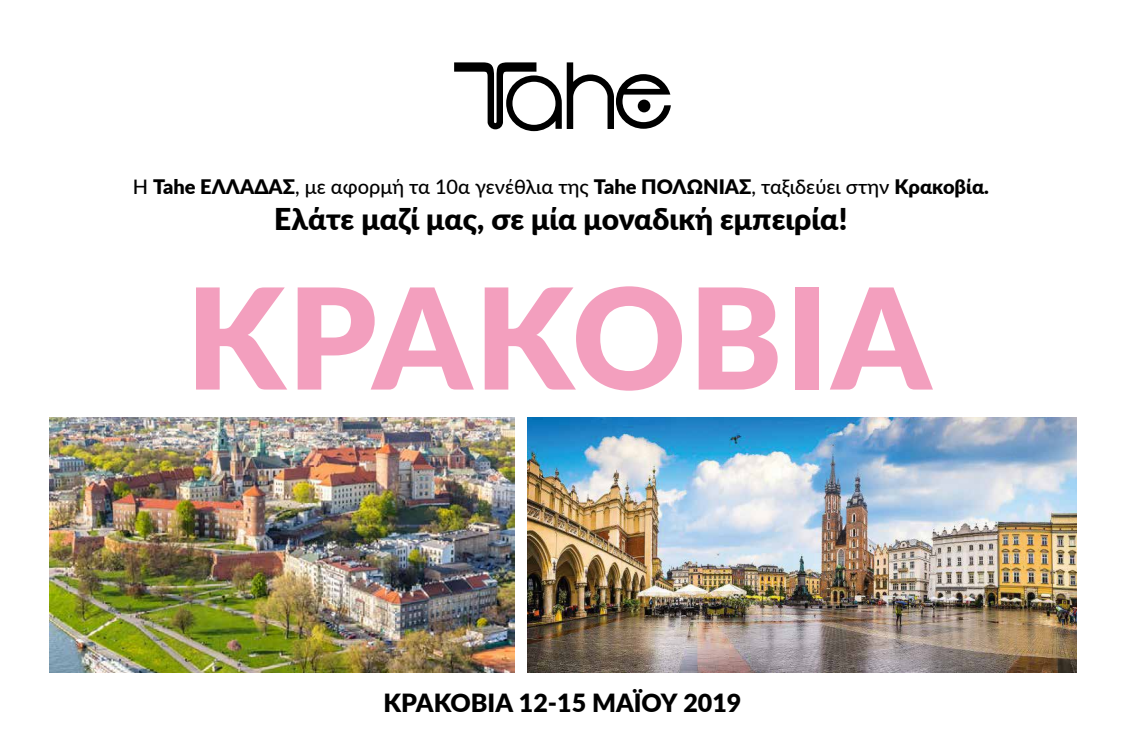
<style>
.page{position:relative;width:1125px;height:749px;background:#fff}
.page>*{position:absolute;margin:0;border:0;box-sizing:border-box;transform-origin:0 0}
.t1{font:900 140px "Lato";letter-spacing:.02em;color:#f39fbe}
.t2{font:900 30px "Lato";color:#000}
.t3{font:900 25px "Lato";color:#000}
.t4{font:500 20px "Lato";color:#000}
.s1{font-weight:900}
</style>
<div class="page">
<img style="left:50px;top:417px;width:465px;height:254px">
<img style="left:528px;top:417px;width:549px;height:254px">
<svg style="left:454px;top:62px;width:217px;height:69px"></svg>
<p class="t4" style="left:133px;top:172px;width:858px">Η <span class="s1">Tahe ΕΛΛΑΔΑΣ</span>, με αφορμή τα 10α γενέθλια της <span class="s1">Tahe ΠΟΛΩΝΙΑΣ</span>, ταξιδεύει στην <span class="s1">Κρακοβία.</span></p>
<h2 class="t2" style="left:274px;top:196px;width:575px">Ελάτε μαζί μας, σε μία μοναδική εμπειρία!</h2>
<h1 class="t1" style="left:186px;top:233px;width:747px">KPAKOBIA</h1>
<p class="t3" style="left:384px;top:684px;width:359px">ΚΡΑΚΟΒΙΑ 12-15 ΜΑΪΟΥ 2019</p>
</div>
